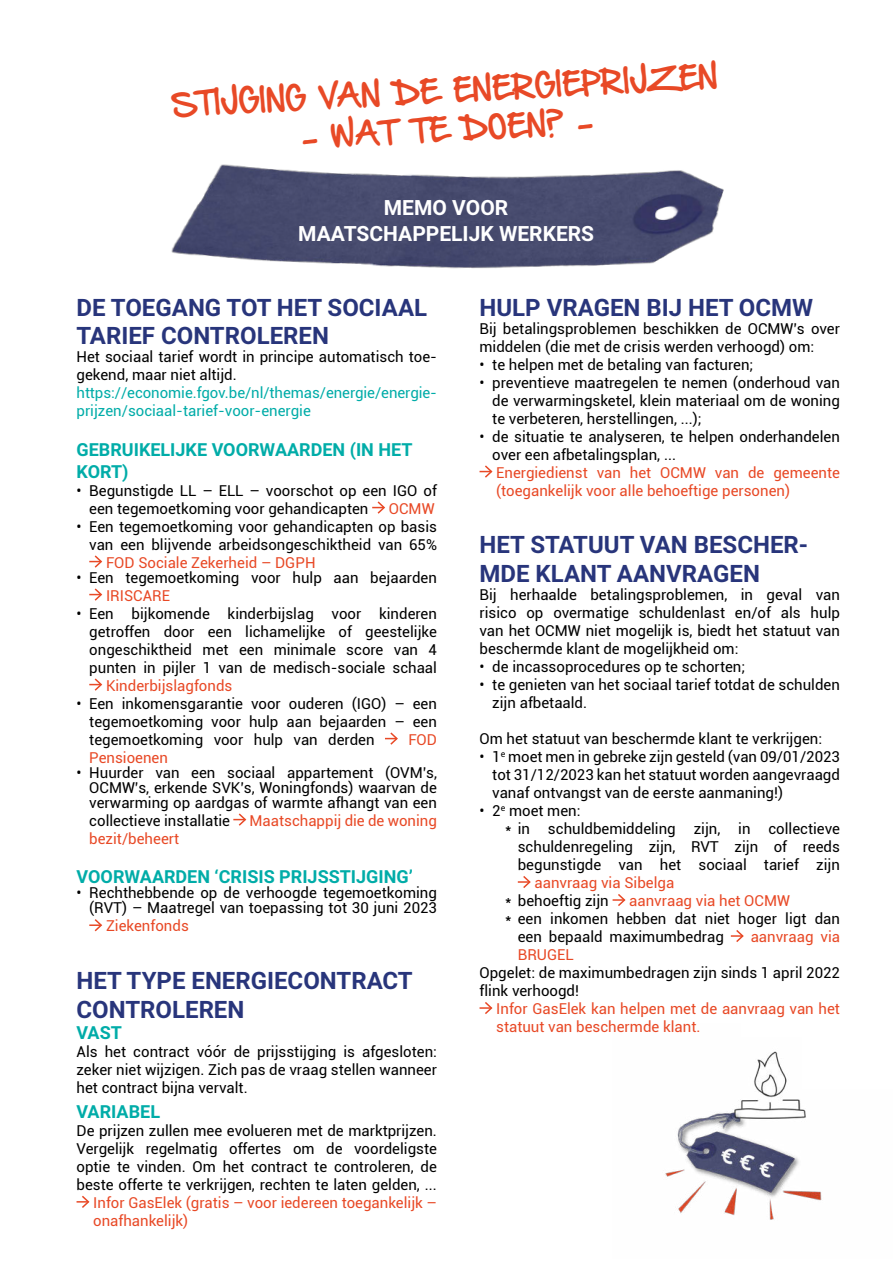
<style>
.page{position:relative;width:893px;height:1263px;background:#fff}
.page>*{position:absolute;margin:0;border:0;box-sizing:border-box;transform-origin:0 0}
.t1{font:27px "Hand Of Sean Demo";color:#e84926}
.t2{font:700 24px/28.8px "Roboto";color:#28357b}
.t3{font:700 21px/25.2px "Roboto";color:#fff;text-align:center}
.t4{font:700 18px/21.6px "Roboto";color:#00aca8}
.t5{font:15px/18px "Roboto";color:#000;text-align:justify}
.t6{font:15px/18px "Roboto";color:#e84926}
.t7{font:15px/18px "Roboto";letter-spacing:-.005em;color:#00aca8}
</style>
<div class="page">
<img style="left:665px;top:1051px;width:157px;height:169px">
<div style="left:802px;top:1029px;width:91px;height:60px;background:#fff"></div>
<img style="left:171px;top:164px;width:553px;height:105px">
<svg style="left:372px;top:501px;width:13px;height:13px"></svg>
<svg style="left:89px;top:555px;width:14px;height:13px"></svg>
<svg style="left:89px;top:588px;width:14px;height:13px"></svg>
<svg style="left:89px;top:678px;width:14px;height:13px"></svg>
<svg style="left:385px;top:732px;width:13px;height:13px"></svg>
<svg style="left:233px;top:813px;width:14px;height:13px"></svg>
<svg style="left:89px;top:919px;width:14px;height:13px"></svg>
<svg style="left:77px;top:1195px;width:13px;height:13px"></svg>
<svg style="left:480px;top:465px;width:13px;height:13px"></svg>
<svg style="left:518px;top:876px;width:13px;height:12px"></svg>
<svg style="left:613px;top:894px;width:13px;height:12px"></svg>
<svg style="left:731px;top:930px;width:13px;height:12px"></svg>
<svg style="left:480px;top:1002px;width:13px;height:12px"></svg>
<h1 class="t1" style="left:172px;top:86px;width:548px;rotate:-3deg">STIJGING VAN DE ENERGIEPRIJZEN</h1>
<h1 class="t1" style="left:301px;top:118px;width:293px;rotate:-3deg">- WAT TE DOEN? -</h1>
<h3 class="t3" style="left:298px;top:197px;width:298px">MEMO VOOR<br>MAATSCHAPPELIJK WERKERS</h3>
<h2 class="t2" style="left:77px;top:294px;width:352px">DE TOEGANG TOT HET SOCIAAL<br>TARIEF CONTROLEREN</h2>
<p class="t5" style="left:77px;top:349px;width:362px">Het sociaal tarief wordt in principe automatisch toe&shy;gekend, maar niet altijd.</p>
<p class="t7" style="left:77px;top:385px;width:362px">https://economie.fgov.be/nl/themas/energie/energie&shy;prijzen/sociaal-tarief-voor-energie</p>
<p class="t4" style="left:77px;top:440px;width:338px">GEBRUIKELIJKE VOORWAARDEN (IN HET<br>KORT)</p>
<p class="t5" style="left:89px;top:482px;width:349px;text-indent:-13px">• Begunstigde LL – ELL – voorschot op een IGO of een tegemoetkoming voor gehandicapten</p>
<p class="t6" style="left:389px;top:500px;width:47px">OCMW</p>
<p class="t5" style="left:77px;top:518px;width:362px;text-align:right">• Een tegemoetkoming voor gehandicapten op basis van een blijvende arbeidsongeschiktheid van 65%</p>
<p class="t6" style="left:106px;top:554px;width:211px">FOD Sociale Zekerheid – DGPH</p>
<p class="t5" style="left:77px;top:569px;width:362px">• Een tegemoetkoming voor hulp aan bejaarden</p>
<p class="t6" style="left:106px;top:587px;width:65px">IRISCARE</p>
<p class="t5" style="left:89px;top:605px;width:349px;text-indent:-13px">• Een bijkomende kinderbijslag voor kinderen getroffen door een lichamelijke of geestelijke ongeschiktheid met een minimale score van 4 punten in pijler 1 van de medisch-sociale schaal</p>
<p class="t6" style="left:106px;top:677px;width:128px">Kinderbijslagfonds</p>
<p class="t5" style="left:89px;top:695px;width:349px;text-indent:-13px">• Een inkomensgarantie voor ouderen (IGO) – een tegemoetkoming voor hulp aan bejaarden – een tegemoetkoming voor hulp van derden</p>
<p class="t6" style="left:408px;top:731px;width:30px">FOD</p>
<p class="t6" style="left:89px;top:749px;width:80px">Pensioenen</p>
<p class="t5" style="left:89px;top:766px;width:349px;line-height:15px;text-indent:-13px">• Huurder van een sociaal appartement (OVM’s, OCMW’s, erkende SVK’s, Woningfonds) waarvan de verwarming op aardgas of warmte afhangt van een</p>
<p class="t5" style="left:89px;top:812px;width:142px">collectieve installatie</p>
<p class="t6" style="left:250px;top:811px;width:189px">Maatschappij die de woning</p>
<p class="t6" style="left:89px;top:830px;width:92px">bezit/beheert</p>
<p class="t4" style="left:77px;top:867px;width:338px">VOORWAARDEN ‘CRISIS PRIJSSTIJGING’</p>
<p class="t5" style="left:77px;top:886px;width:362px;line-height:15px;text-align:right">• Rechthebbende op de verhoogde tegemoetkoming (RVT) – Maatregel van toepassing tot 30 juni 2023</p>
<p class="t6" style="left:106px;top:916px;width:84px">Ziekenfonds</p>
<h2 class="t2" style="left:77px;top:968px;width:338px">HET TYPE ENERGIECONTRACT<br>CONTROLEREN</h2>
<p class="t4" style="left:77px;top:1023px;width:47px">VAST</p>
<p class="t5" style="left:77px;top:1044px;width:362px">Als het contract vóór de prijsstijging is afgesloten: zeker niet wijzigen. Zich pas de vraag stellen wanneer het contract bijna vervalt.</p>
<p class="t4" style="left:77px;top:1102px;width:85px">VARIABEL</p>
<p class="t5" style="left:77px;top:1123px;width:362px">De prijzen zullen mee evolueren met de marktprijzen.<br>Vergelijk regelmatig offertes om de voordeligste optie te vinden. Om het contract te controleren, de beste offerte te verkrijgen, rechten te laten gelden, ...</p>
<p class="t6" style="left:93px;top:1195px;width:345px">Infor GasElek (gratis – voor iedereen toegankelijk – onafhankelijk)</p>
<h2 class="t2" style="left:480px;top:294px;width:335px">HULP VRAGEN BIJ HET OCMW</h2>
<p class="t5" style="left:480px;top:320px;width:362px">Bij betalingsproblemen beschikken de OCMW’s over middelen (die met de crisis werden verhoogd) om:</p>
<p class="t5" style="left:480px;top:356px;width:275px">• te helpen met de betaling van facturen;</p>
<p class="t5" style="left:492px;top:374px;width:349px;text-indent:-13px">• preventieve maatregelen te nemen (onderhoud van de verwarmingsketel, klein materiaal om de woning te verbeteren, herstellingen, ...);</p>
<p class="t5" style="left:492px;top:428px;width:349px;text-indent:-13px">• de situatie te analyseren, te helpen onderhandelen over een afbetalingsplan, ...</p>
<p class="t6" style="left:496px;top:464px;width:345px">Energiedienst van het OCMW van de gemeente (toegankelijk voor alle behoeftige personen)</p>
<h2 class="t2" style="left:480px;top:532px;width:330px">HET STATUUT VAN BESCHER-<br>MDE KLANT AANVRAGEN</h2>
<p class="t5" style="left:480px;top:587px;width:362px">Bij herhaalde betalingsproblemen, in geval van risico op overmatige schuldenlast en/of als hulp van het OCMW niet mogelijk is, biedt het statuut van beschermde klant de mogelijkheid om:</p>
<p class="t5" style="left:480px;top:659px;width:267px">• de incassoprocedures op te schorten;</p>
<p class="t5" style="left:492px;top:677px;width:349px;text-indent:-13px">• te genieten van het sociaal tarief totdat de schulden zijn afbetaald.</p>
<p class="t5" style="left:480px;top:731px;width:344px">Om het statuut van beschermde klant te verkrijgen:</p>
<p class="t5" style="left:492px;top:749px;width:349px;text-indent:-13px">• 1<sup>e</sup> moet men in gebreke zijn gesteld (van 09/01/2023 tot 31/12/2023 kan het statuut worden aangevraagd vanaf ontvangst van de eerste aanmaning!)</p>
<p class="t5" style="left:480px;top:803px;width:103px">• 2<sup>e</sup> moet men:</p>
<p class="t5" style="left:505px;top:821px;width:336px">* in schuldbemiddeling zijn, in collectieve</p>
<p class="t5" style="left:518px;top:839px;width:324px">schuldenregeling zijn, RVT zijn of reeds</p>
<p class="t5" style="left:518px;top:857px;width:324px">begunstigde van het sociaal tarief zijn</p>
<p class="t6" style="left:534px;top:875px;width:141px">aanvraag via Sibelga</p>
<p class="t5" style="left:505px;top:893px;width:105px">* behoeftig zijn</p>
<p class="t6" style="left:629px;top:893px;width:162px">aanvraag via het OCMW</p>
<p class="t5" style="left:518px;top:911px;width:324px;text-indent:-13px">* een inkomen hebben dat niet hoger ligt dan een bepaald maximumbedrag</p>
<p class="t6" style="left:751px;top:929px;width:91px">aanvraag via</p>
<p class="t6" style="left:518px;top:947px;width:57px">BRUGEL</p>
<p class="t5" style="left:480px;top:965px;width:362px">Opgelet: de maximumbedragen zijn sinds 1 april 2022 flink verhoogd!</p>
<p class="t6" style="left:496px;top:1001px;width:345px">Infor GasElek kan helpen met de aanvraag van het statuut van beschermde klant.</p>
</div>
